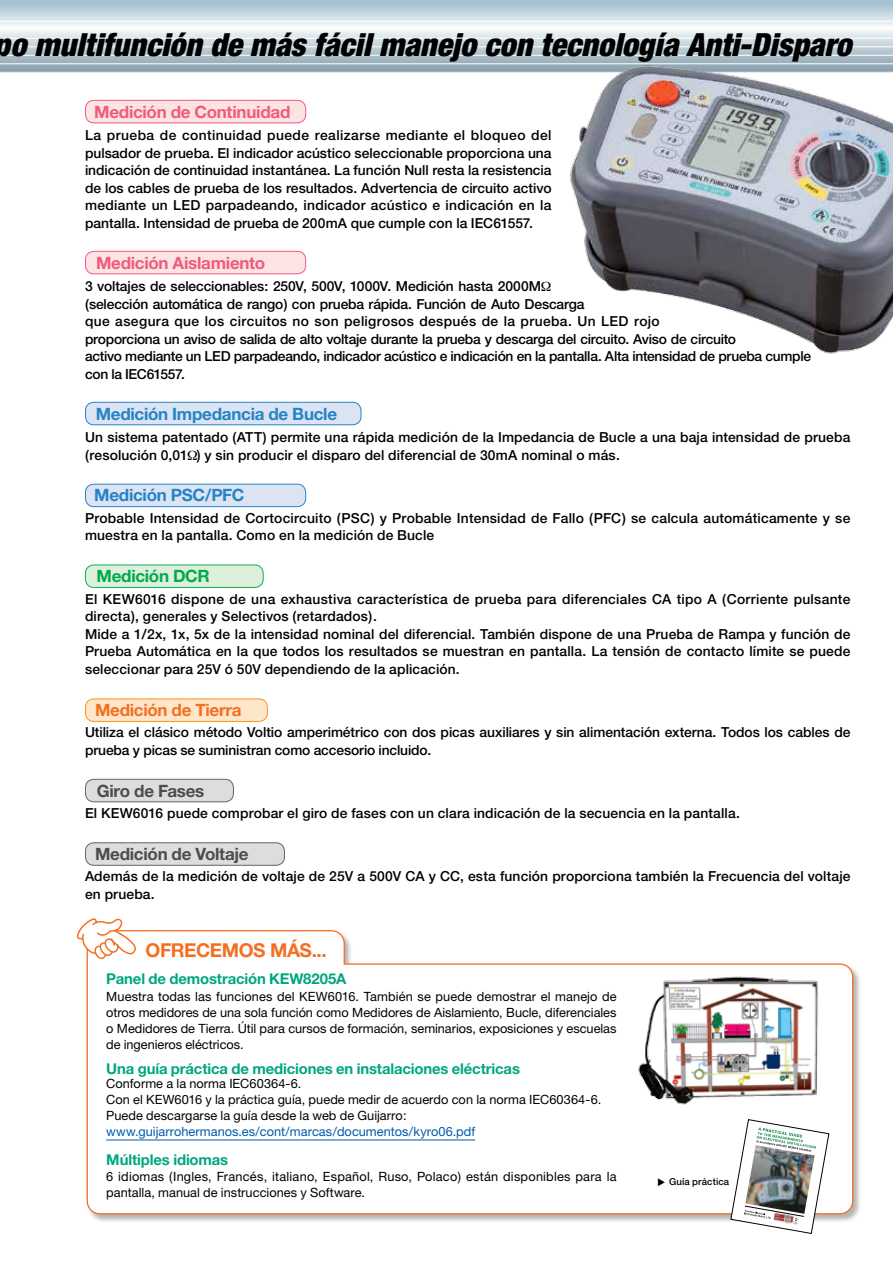
<style>
.page{position:relative;width:893px;height:1263px;background:#fff}
.page>*{position:absolute;margin:0;border:0;box-sizing:border-box;transform-origin:0 0}
.t1{font:italic 900 condensed 31.95px "Helvetica Neue";color:#000}
.t2{font:700 19.2px "Helvetica Neue";letter-spacing:-.025em;color:#f36f21}
.t3{font:700 16.95px "Helvetica Neue";letter-spacing:-.015em;color:#f05b7d}
.t4{font:700 16.95px "Helvetica Neue";letter-spacing:-.015em;color:#2484c6}
.t5{font:700 16.95px "Helvetica Neue";letter-spacing:-.015em;color:#4d4d4f}
.t6{font:700 16.95px "Helvetica Neue";letter-spacing:-.015em;color:#f36f21}
.t7{font:700 16.95px "Helvetica Neue";letter-spacing:-.015em;color:#00ab4e}
.t8{font:700 14.85px "Helvetica Neue";letter-spacing:-.01em;color:#00a77e}
.t9{font:500 13.8px/17.5px "Helvetica Neue";letter-spacing:.01em;color:#000}
.t10{font:500 13.8px/17.5px "Helvetica Neue";letter-spacing:-.015em;color:#000}
.t11{font:12.75px/15.9px "Helvetica Neue";letter-spacing:.005em;color:#000}
.t12{font:12.75px "Helvetica Neue";letter-spacing:.005em;color:#005baa}
.t13{font:500 9.6px "Helvetica Neue";letter-spacing:.015em;color:#000}
</style>
<div class="page">
<svg style="left:0;top:0;width:893px;height:72px;background:#c5d5dd"></svg>
<hr style="left:0;top:63px;width:893px;height:1px;background:#fff">
<hr style="left:0;top:55px;width:893px;height:1px;background:#fff">
<hr style="left:0;top:46px;width:893px;height:1px;background:#fff">
<hr style="left:0;top:38px;width:893px;height:1px;background:#fff">
<hr style="left:0;top:29px;width:893px;height:1px;background:#fff">
<hr style="left:0;top:21px;width:893px;height:1px;background:#fff">
<div style="left:87px;top:930px;width:775px;height:293px;background:#000;opacity:.3"></div>
<svg style="left:86px;top:930px;width:768px;height:285px"></svg>
<img style="left:553px;top:43px;width:340px;height:311px">
<img style="left:631px;top:971px;width:200px;height:140px">
<img style="left:730px;top:1119px;width:99px;height:115px">
<hr style="left:106px;top:1140px;width:369px;height:1px;background:#005baa">
<svg style="left:77px;top:918px;width:59px;height:41px"></svg>
<div style="left:85px;top:100px;width:221px;height:23px;background:#fde4e4;border-radius:9px"></div>
<div style="left:85px;top:100px;width:221px;height:23px;border:1px solid #f05b7d;border-radius:9px"></div>
<div style="left:85px;top:251px;width:221px;height:23px;background:#fde4e4;border-radius:9px"></div>
<div style="left:85px;top:251px;width:221px;height:23px;border:1px solid #f05b7d;border-radius:9px"></div>
<div style="left:85px;top:402px;width:276px;height:23px;background:#dce4f4;border-radius:9px"></div>
<div style="left:85px;top:402px;width:276px;height:23px;border:1px solid #2484c6;border-radius:9px"></div>
<div style="left:85px;top:484px;width:221px;height:23px;background:#dce4f4;border-radius:9px"></div>
<div style="left:85px;top:484px;width:221px;height:23px;border:1px solid #2484c6;border-radius:9px"></div>
<div style="left:85px;top:565px;width:178px;height:22px;background:#dfefde;border-radius:9px"></div>
<div style="left:85px;top:564px;width:179px;height:24px;border:1px solid #0db14b;border-radius:9px"></div>
<div style="left:85px;top:699px;width:182px;height:22px;background:#ffe6ca;border-radius:9px"></div>
<div style="left:85px;top:698px;width:183px;height:24px;border:1px solid #f7941e;border-radius:9px"></div>
<div style="left:85px;top:779px;width:148px;height:23px;background:#dcddde;border-radius:9px"></div>
<div style="left:85px;top:779px;width:149px;height:23px;border:1px solid #636466;border-radius:9px"></div>
<div style="left:85px;top:843px;width:199px;height:22px;background:#dcddde;border-radius:9px"></div>
<div style="left:85px;top:842px;width:200px;height:24px;border:1px solid #636466;border-radius:9px"></div>
<svg style="left:658px;top:1178px;width:7px;height:8px"></svg>
<h1 class="t1" style="left:-6px;top:25px;width:859px">po multifunción de más fácil manejo con tecnología Anti-Disparo</h1>
<p class="t3" style="left:94px;top:101px;width:198px">Medición de Continuidad</p>
<p class="t9" style="left:85px;top:126px;width:468px;text-align:justify">La prueba de continuidad puede realizarse mediante el bloqueo del pulsador de prueba. El indicador acústico seleccionable proporciona una indicación de continuidad instantánea. La función Null resta la resistencia de los cables de prueba de los resultados. Advertencia de circuito activo mediante un LED parpadeando, indicador acústico e indicación en la pantalla. Intensidad de prueba de 200mA que cumple con la IEC61557.</p>
<p class="t3" style="left:96px;top:252px;width:171px">Medición Aislamiento</p>
<p class="t10" style="left:85px;top:277px;width:728px">3 voltajes de seleccionables: 250V, 500V, 1000V. Medición hasta 2000M<br>(selección automática de rango) con prueba rápida. Función de Auto Descarga<br>que asegura que los circuitos no son peligrosos después de la prueba. Un LED rojo<br>proporciona un aviso de salida de alto voltaje durante la prueba y descarga del circuito. Aviso de circuito<br>activo mediante un LED parpadeando, indicador acústico e indicación en la pantalla. Alta intensidad de prueba cumple con la IEC61557.</p>
<p class="t4" style="left:96px;top:403px;width:243px">Medición Impedancia de Bucle</p>
<p class="t9" style="left:85px;top:428px;width:767px">Un sistema patentado (ATT) permite una rápida medición de la Impedancia de Bucle a una baja intensidad de prueba (resolución 0,01 ) y sin producir el disparo del diferencial de 30mA nominal o más.</p>
<p class="t4" style="left:94px;top:485px;width:152px">Medición PSC/PFC</p>
<p class="t9" style="left:85px;top:509px;width:767px">Probable Intensidad de Cortocircuito (PSC) y Probable Intensidad de Fallo (PFC) se calcula automáticamente y se muestra en la pantalla. Como en la medición de Bucle</p>
<p class="t7" style="left:97px;top:566px;width:115px">Medición DCR</p>
<p class="t9" style="left:85px;top:590px;width:767px">El KEW6016 dispone de una exhaustiva característica de prueba para diferenciales CA tipo A (Corriente pulsante directa), generales y Selectivos (retardados).<br>Mide a 1/2x, 1x, 5x de la intensidad nominal del diferencial. También dispone de una Prueba de Rampa y función de Prueba Automática en la que todos los resultados se muestran en pantalla. La tensión de contacto límite se puede seleccionar para 25V ó 50V dependiendo de la aplicación.</p>
<p class="t6" style="left:95px;top:700px;width:148px">Medición de Tierra</p>
<p class="t9" style="left:85px;top:723px;width:767px">Utiliza el clásico método Voltio amperimétrico con dos picas auxiliares y sin alimentación externa. Todos los cables de prueba y picas se suministran como accesorio incluido.</p>
<p class="t5" style="left:97px;top:780px;width:109px">Giro de Fases</p>
<p class="t9" style="left:85px;top:804px;width:656px">El KEW6016 puede comprobar el giro de fases con un clara indicación de la secuencia en la pantalla.</p>
<p class="t5" style="left:95px;top:843px;width:155px">Medición de Voltaje</p>
<p class="t9" style="left:85px;top:867px;width:767px">Además de la medición de voltaje de 25V a 500V CA y CC, esta función proporciona también la Frecuencia del voltaje en prueba.</p>
<h2 class="t2" style="left:146px;top:939px;width:183px">OFRECEMOS MÁS...</h2>
<p class="t8" style="left:106px;top:970px;width:241px">Panel de demostración KEW8205A</p>
<p class="t11" style="left:106px;top:988px;width:512px;text-align:justify">Muestra todas las funciones del KEW6016. También se puede demostrar el manejo de otros medidores de una sola función como Medidores de Aislamiento, Bucle, diferenciales o Medidores de Tierra. Útil para cursos de formación, seminarios, exposiciones y escuelas de ingenieros eléctricos.</p>
<p class="t8" style="left:106px;top:1059px;width:415px">Una guía práctica de mediciones en instalaciones eléctricas</p>
<p class="t11" style="left:106px;top:1075px;width:496px">Conforme a la norma IEC60364-6.<br>Con el KEW6016 y la práctica guía, puede medir de acuerdo con la norma IEC60364-6.<br>Puede descargarse la guía desde la web de Guijarro:</p>
<p class="t12" style="left:106px;top:1123px;width:370px">www.guijarrohermanos.es/cont/marcas/documentos/kyro06.pdf</p>
<p class="t8" style="left:106px;top:1151px;width:123px">Múltiples idiomas</p>
<p class="t11" style="left:106px;top:1169px;width:512px">6 idiomas (Ingles, Francés, italiano, Español, Ruso, Polaco) están disponibles para la pantalla, manual de instrucciones y Software.</p>
<p class="t13" style="left:669px;top:1176px;width:62px">Guía práctica</p>
</div>
